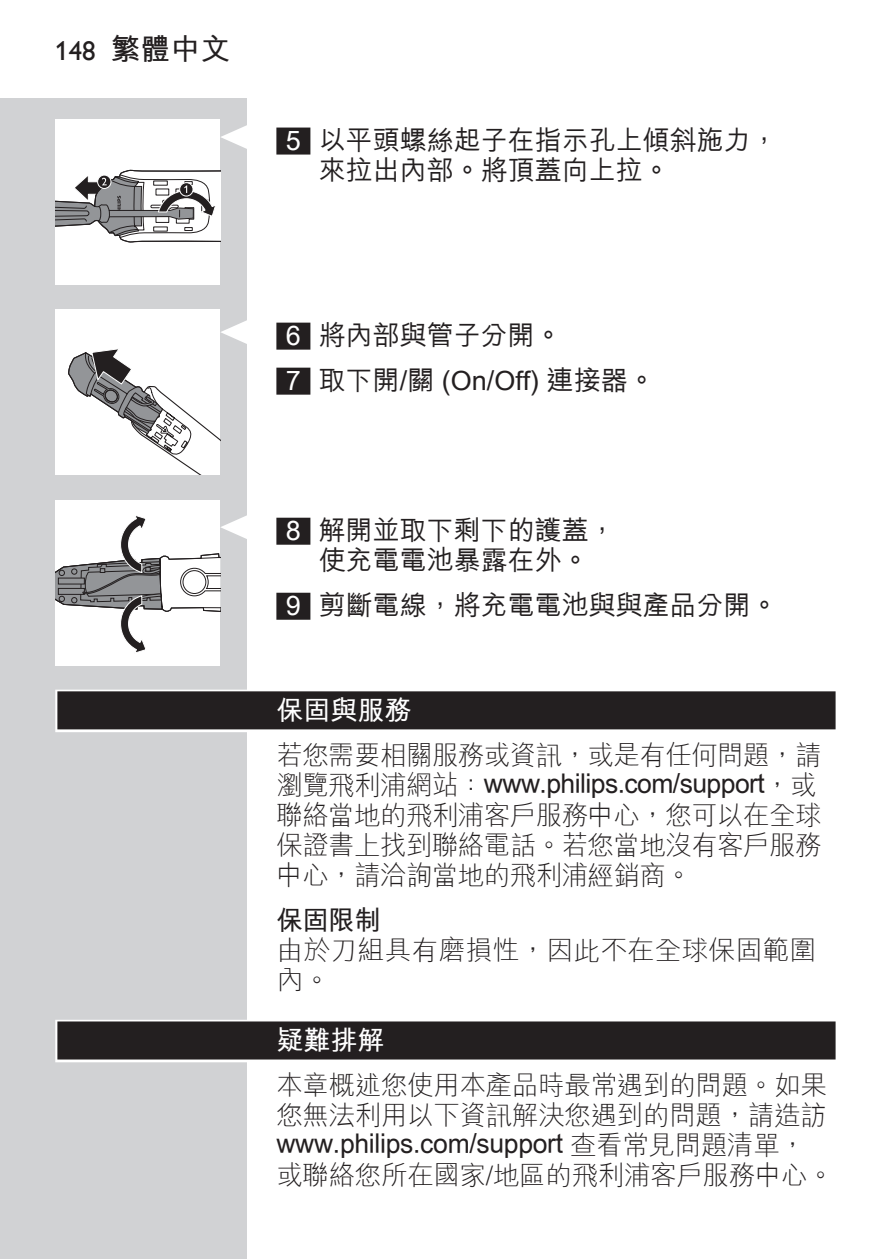
<style>
.page{position:relative;width:893px;height:1259px;background:#fff}
.page>*{position:absolute;margin:0;border:0;box-sizing:border-box;transform-origin:0 0}
.t1{font:700 30px "M Hei B5";color:#231f20}
.t2{font:300 27px/30px "M Hei B5";letter-spacing:-.01em;color:#231f20}
.t3{font:500 27px/30px "M Hei B5";color:#231f20}
.t4{font:700 27px "M Hei B5";color:#fff}
.t5{font:700 27px "M Hei B5";color:#231f20}
.s1{font-family:"Gill Sans Alt One WGL";font-weight:400;font-size:27px}
.s2{color:#fff}
.s3{font-weight:700}
</style>
<div class="page">
<hr style="left:892px;top:98px;width:1px;height:1161px;background:#d1d2d4">
<div style="left:0;top:98px;width:247px;height:1161px;background:#d1d2d4"></div>
<div style="left:276px;top:128px;width:34px;height:27px;background:#231f20"></div>
<div style="left:276px;top:323px;width:34px;height:27px;background:#231f20"></div>
<div style="left:276px;top:368px;width:34px;height:27px;background:#231f20"></div>
<div style="left:276px;top:518px;width:34px;height:27px;background:#231f20"></div>
<div style="left:276px;top:593px;width:34px;height:27px;background:#231f20"></div>
<div style="left:55px;top:689px;width:783px;height:43px;background:linear-gradient(to right,#a8a7a7,#a8a7a7)"></div>
<div style="left:57px;top:691px;width:779px;height:38px;background:#231f20"></div>
<div style="left:55px;top:1019px;width:783px;height:43px;background:linear-gradient(to right,#8c8a8a,#8c8a8a)"></div>
<div style="left:57px;top:1021px;width:779px;height:38px;background:#231f20"></div>
<svg style="left:221px;top:125px;width:26px;height:24px"></svg>
<div style="left:55px;top:119px;width:165px;height:165px;background:#fff"></div>
<svg style="left:55px;top:169px;width:165px;height:74px"></svg>
<div style="left:55px;top:310px;width:165px;height:165px;background:#fff"></div>
<svg style="left:68px;top:320px;width:179px;height:155px"></svg>
<div style="left:55px;top:500px;width:165px;height:165px;background:#fff"></div>
<svg style="left:55px;top:515px;width:192px;height:138px"></svg>
<p class="t1" style="left:55px;top:34px;width:177px"><span class="s1">148</span> 繁體中文</p>
<p class="t3" style="left:319px;top:126px;width:460px;text-indent:-33px"><span class="s2">5</span> 以平頭螺絲起子在指示孔上傾斜施力，來拉出內部。將頂蓋向上拉。</p>
<p class="t3" style="left:286px;top:313px;width:371px;line-height:45px"><span class="s2">6</span> 將內部與管子分開。<br><span class="s2">7</span> 取下開/關 (On/Off) 連接器。</p>
<p class="t3" style="left:286px;top:516px;width:332px;text-align:center"><span class="s2">8</span> 解開並取下剩下的護蓋，使充電電池暴露在外。</p>
<p class="t3" style="left:286px;top:591px;width:494px"><span class="s2">9</span> 剪斷電線，將充電電池與與產品分開。</p>
<p class="t4" style="left:276px;top:696px;width:137px">保固與服務</p>
<p class="t2" style="left:276px;top:741px;width:547px">若您需要相關服務或資訊，或是有任何問題，請瀏覽飛利浦網站：<span class="s3">www.philips.com/support</span>，或聯絡當地的飛利浦客戶服務中心，您可以在全球保證書上找到聯絡電話。若您當地沒有客戶服務中心，請洽詢當地的飛利浦經銷商。</p>
<p class="t5" style="left:276px;top:906px;width:106px">保固限制</p>
<p class="t2" style="left:276px;top:936px;width:542px">由於刀組具有磨損性，因此不在全球保固範圍內。</p>
<p class="t4" style="left:276px;top:1026px;width:110px">疑難排解</p>
<p class="t2" style="left:276px;top:1071px;width:559px">本章概述您使用本產品時最常遇到的問題。如果您無法利用以下資訊解決您遇到的問題，請造訪<span class="s3">www.philips.com/support</span> 查看常見問題清單，或聯絡您所在國家/地區的飛利浦客戶服務中心。</p>
</div>
